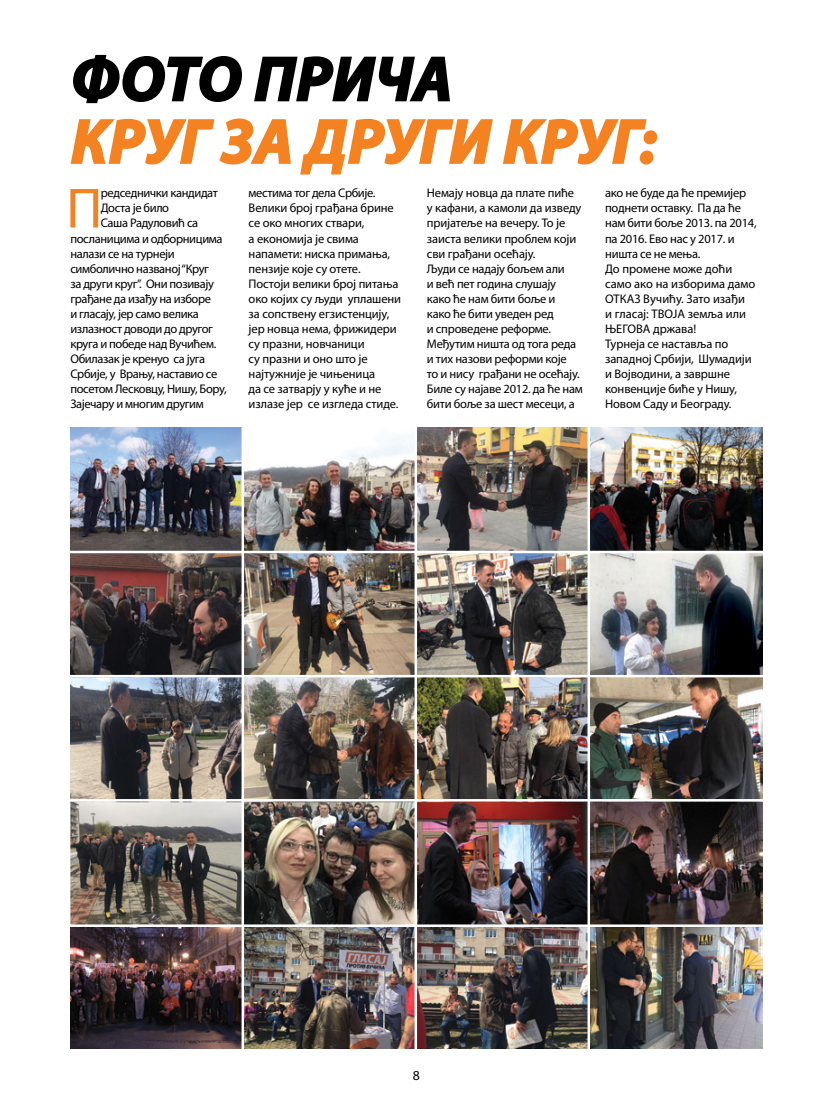
<style>
.page{position:relative;width:833px;height:1099px;background:#fff}
.page>*{position:absolute;margin:0;border:0;box-sizing:border-box;transform-origin:0 0}
.t1{font:italic 700 62.5px "Myriad Pro";letter-spacing:.02em;color:#f58220}
.t2{font:italic 700 62.5px "Myriad Pro";letter-spacing:.015em;color:#000}
.t3{font:57px "Myriad Pro";color:#f58220}
.t4{font:13.75px "Myriad Pro";color:#000}
.t5{font:12.5px/15px "Myriad Pro";letter-spacing:-.02em;color:#000}
</style>
<div class="page">
<svg style="left:73px;top:54px;width:169px;height:50px"></svg>
<svg style="left:254px;top:56px;width:196px;height:46px"></svg>
<svg style="left:70px;top:118px;width:221px;height:47px"></svg>
<svg style="left:300px;top:118px;width:193px;height:57px"></svg>
<svg style="left:503px;top:118px;width:155px;height:47px"></svg>
<img style="left:71px;top:427px;width:691px;height:620px">
<hr style="left:66px;top:550px;width:703px;height:3px;background:#fff">
<hr style="left:65px;top:675px;width:703px;height:2px;background:#fff">
<hr style="left:65px;top:799px;width:703px;height:2px;background:#fff">
<hr style="left:63px;top:924px;width:703px;height:2px;background:#fff">
<hr style="left:241px;top:420px;width:3px;height:632px;background:#fff">
<hr style="left:414px;top:423px;width:3px;height:636px;background:#fff">
<hr style="left:587px;top:423px;width:3px;height:636px;background:#fff">
<h1 class="t2" style="left:71px;top:38px;width:382px">ФОТО ПРИЧА</h1>
<h1 class="t1" style="left:71px;top:101px;width:586px">КРУГ ЗА ДРУГИ КРУГ:</h1>
<h2 class="t3" style="left:66px;top:173px;width:38px">П</h2>
<p class="t5" style="left:101px;top:185px;width:119px">редседнички кандидат</p>
<p class="t5" style="left:101px;top:200px;width:70px">Доста је било</p>
<p class="t5" style="left:101px;top:215px;width:99px">Саша Радуловић са</p>
<p class="t5" style="left:70px;top:230px;width:154px">посланицима и одборницима</p>
<p class="t5" style="left:70px;top:245px;width:106px">налази се на турнеји</p>
<p class="t5" style="left:70px;top:260px;width:140px">симболично названој “Круг</p>
<p class="t5" style="left:70px;top:275px;width:145px">за други круг”. Они позивају</p>
<p class="t5" style="left:70px;top:290px;width:142px">грађане да изађу на изборе</p>
<p class="t5" style="left:70px;top:305px;width:130px">и гласају, јер само велика</p>
<p class="t5" style="left:70px;top:320px;width:144px">излазност доводи до другог</p>
<p class="t5" style="left:70px;top:335px;width:147px">круга и победе над Вучићем.</p>
<p class="t5" style="left:70px;top:350px;width:136px">Обилазак је кренуо са југа</p>
<p class="t5" style="left:70px;top:365px;width:148px">Србије, у Врању, наставио се</p>
<p class="t5" style="left:70px;top:380px;width:158px">посетом Лесковцу, Нишу, Бору,</p>
<p class="t5" style="left:70px;top:395px;width:135px">Зајечару и многим другим</p>
<p class="t5" style="left:249px;top:185px;width:154px">местима тог дела Србије.<br>Велики број грађанa брине се око многих ствари,<br>а економија је свима напамети: ниска примања, пензије које су отете.<br>Постоји велики број питања око којих су људи уплашени за сопствену егзистенцију, јер новца нема, фрижидери су празни, новчаници<br>су празни и оно што је најтужније је чињеница<br>да се затварју у куће и не излазе јер се изгледа стиде.</p>
<p class="t5" style="left:427px;top:185px;width:157px">Немају новца да плате пиће у кафани, а камоли да изведу пријатеље на вечеру. То је заиста велики проблем који сви грађани осећају.<br>Људи се надају бољем али<br>и већ пет година слушају како ће нам бити боље и<br>како ће бити уведен ред<br>и спроведене реформе.<br>Међутим ништа од тога реда и тих назови реформи које<br>то и нису грађани не осећају.<br>Биле су најаве 2012. да ће нам бити боље за шест месеци, а</p>
<p class="t5" style="left:605px;top:185px;width:153px">ако не буде да ће премијер поднети оставку. Па да ће нам бити боље 2013. па 2014, па 2016. Ево нас у 2017. и ништа се не мења.<br>До промене може доћи само ако на изборима дамо<br>ОТКАЗ Вучићу. Зато изађи<br>и гласај: ТВОЈА земља или<br>ЊЕГОВА држава!<br>Турнеја се наставља по западној Србији, Шумадији и Војводини, а завршне конвенције биће у Нишу,<br>Новом Саду и Београду.</p>
<p class="t4" style="left:413px;top:1066px;width:9px">8</p>
</div>
